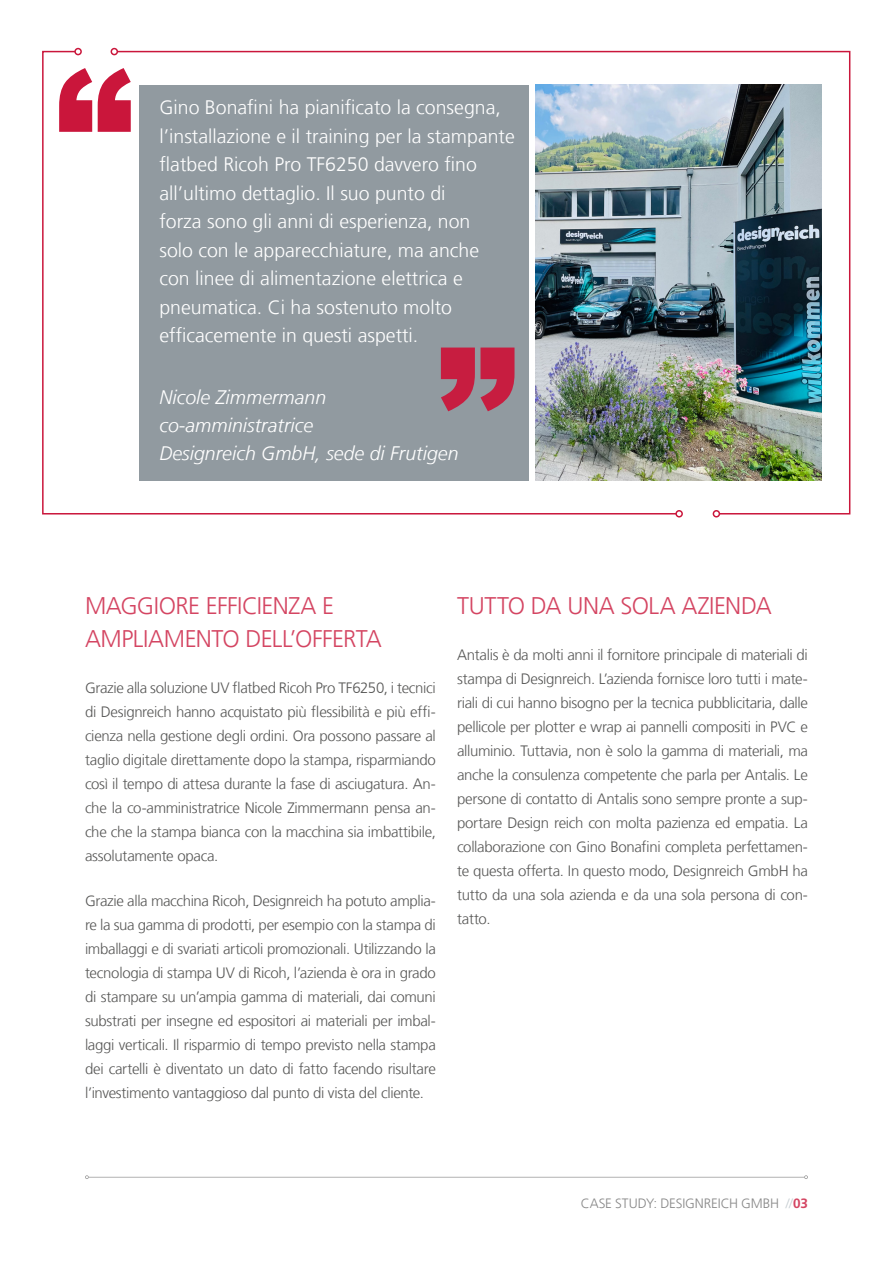
<style>
.page{position:relative;width:893px;height:1263px;background:#fff}
.page>*{position:absolute;margin:0;border:0;box-sizing:border-box;transform-origin:0 0}
.t1{font:300 24px/33px "Frutiger";letter-spacing:-.02em;color:#d44562}
.t2{font:300 19.5px/28.5px "Frutiger LT";color:#fff}
.t3{font:italic 300 19.5px/28px "Frutiger LT";color:#fff}
.t4{font:300 15px/24px "Frutiger LT";letter-spacing:-.025em;color:#575756;text-align:justify}
.t5{font:300 13.5px "Frutiger";letter-spacing:-.01em;color:#878787}
.s1{color:#c7ced2}
.s2{font-family:"Frutiger LT Std";font-weight:700;color:#d44562}
</style>
<div class="page">
<div style="left:74px;top:48px;width:8px;height:7px;border:2px solid #ca163b;border-radius:50%"></div>
<div style="left:675px;top:510px;width:8px;height:7px;border:2px solid #ca163b;border-radius:50%"></div>
<img style="left:116px;top:50px;width:735px;height:465px">
<div style="left:713px;top:510px;width:7px;height:7px;border:2px solid #ca163b;border-radius:50%"></div>
<div style="left:111px;top:48px;width:7px;height:7px;border:2px solid #ca163b;border-radius:50%"></div>
<div style="left:139px;top:85px;width:389px;height:396px;background:#919aa0"></div>
<svg style="left:59px;top:68px;width:72px;height:64px"></svg>
<svg style="left:441px;top:348px;width:73px;height:63px"></svg>
<hr style="left:89px;top:1177px;width:715px;height:1px;background:#989898">
<svg style="left:85px;top:1175px;width:4px;height:4px"></svg>
<svg style="left:804px;top:1175px;width:4px;height:4px"></svg>
<p class="t2" style="left:159px;top:93px;width:357px">Gino Bonafini ha pianificato la consegna, l’installazione e il training per la stampante flatbed Ricoh Pro TF6250 davvero fino all’ultimo dettaglio. Il suo punto di<br>forza sono gli anni di esperienza, non<br>solo con le apparecchiature, ma anche<br>con linee di alimentazione elettrica e pneumatica. Ci ha sostenuto molto efficacemente in questi aspetti.</p>
<h2 class="t3" style="left:159px;top:383px;width:301px">Nicole Zimmermann co-amministratrice<br>Designreich GmbH, sede di Frutigen</h2>
<h1 class="t1" style="left:85px;top:590px;width:298px">MAGGIORE EFFICIENZA E<br>AMPLIAMENTO DELL’OFFERTA</h1>
<p class="t4" style="left:85px;top:676px;width:352px">Grazie alla soluzione UV flatbed Ricoh Pro TF6250, i tecnici di Designreich hanno acquistato più flessibilità e più effi&shy;cienza nella gestione degli ordini. Ora possono passare al taglio digitale direttamente dopo la stampa, risparmiando così il tempo di attesa durante la fase di asciugatura. An&shy;che la co-amministratrice Nicole Zimmermann pensa an&shy;che che la stampa bianca con la macchina sia imbattibile, assolutamente opaca.</p>
<p class="t4" style="left:85px;top:889px;width:352px">Grazie alla macchina Ricoh, Designreich ha potuto amplia&shy;re la sua gamma di prodotti, per esempio con la stampa di imballaggi e di svariati articoli promozionali. Utilizzando la tecnologia di stampa UV di Ricoh, l’azienda è ora in grado di stampare su un’ampia gamma di materiali, dai comuni substrati per insegne ed espositori ai materiali per imbal&shy;laggi verticali. Il risparmio di tempo previsto nella stampa dei cartelli è diventato un dato di fatto facendo risultare l’investimento vantaggioso dal punto di vista del cliente.</p>
<h1 class="t1" style="left:457px;top:590px;width:316px">TUTTO DA UNA SOLA AZIENDA</h1>
<p class="t4" style="left:457px;top:643px;width:352px">Antalis è da molti anni il fornitore principale di materiali di stampa di Designreich. L’azienda fornisce loro tutti i mate&shy;riali di cui hanno bisogno per la tecnica pubblicitaria, dalle pellicole per plotter e wrap ai pannelli compositi in PVC e alluminio. Tuttavia, non è solo la gamma di materiali, ma anche la consulenza competente che parla per Antalis. Le persone di contatto di Antalis sono sempre pronte a sup&shy;portare Design reich con molta pazienza ed empatia. La collaborazione con Gino Bonafini completa perfettamen&shy;te questa offerta. In questo modo, Designreich GmbH ha tutto da una sola azienda e da una sola persona di con&shy;tatto.</p>
<p class="t5" style="left:581px;top:1195px;width:229px">CASE STUDY: DESIGNREICH GMBH <span class="s1">//</span><span class="s2">03</span></p>
</div>
